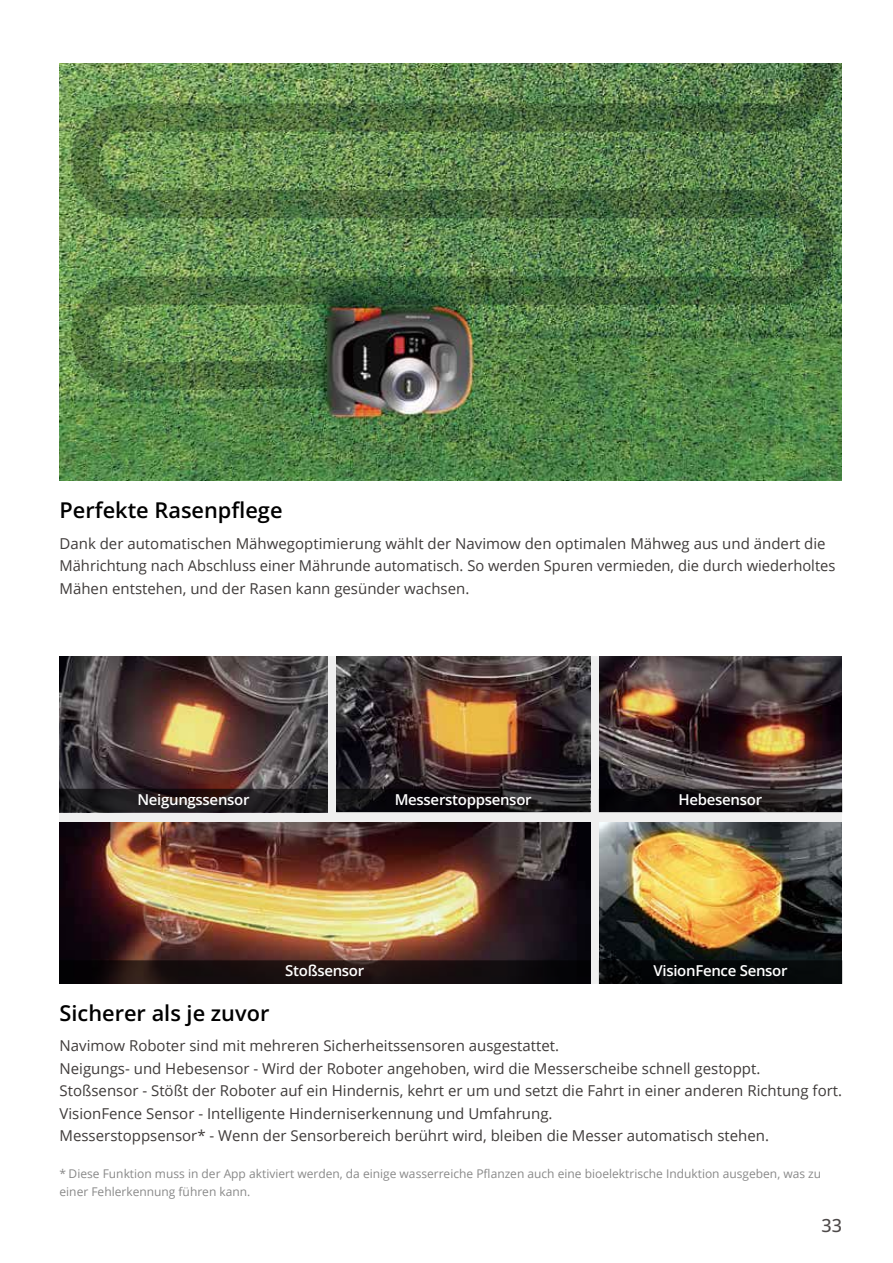
<style>
.page{position:relative;width:893px;height:1263px;background:#fff}
.page>*{position:absolute;margin:0;border:0;box-sizing:border-box;transform-origin:0 0}
.t1{font:600 21.75px "Open Sans";color:#000}
.t2{font:500 18px "Open Sans";color:#4d4949}
.t3{font:15px/22.5px "Open Sans";color:#3f3b3a}
.t4{font:600 15px "Open Sans";letter-spacing:-.02em;color:#fff}
.t5{font:12px/18px "Open Sans";color:#898989}
</style>
<div class="page">
<div style="left:60px;top:656px;width:782px;height:327px;background:#efefef"></div>
<img style="left:599px;top:822px;width:243px;height:139px">
<img style="left:60px;top:822px;width:530px;height:139px">
<img style="left:599px;top:656px;width:243px;height:133px">
<img style="left:336px;top:656px;width:254px;height:133px">
<img style="left:60px;top:656px;width:268px;height:133px">
<svg style="left:62px;top:791px;width:264px;height:19px;background:#1f1a1c"></svg>
<div style="left:60px;top:789px;width:268px;height:23px;border:1px solid #000"></div>
<svg style="left:62px;top:963px;width:526px;height:18px;background:#160d0e"></svg>
<div style="left:60px;top:961px;width:530px;height:22px;border:1px solid #000"></div>
<svg style="left:338px;top:791px;width:250px;height:19px;background:#161316"></svg>
<div style="left:336px;top:789px;width:254px;height:23px;border:1px solid #000"></div>
<svg style="left:601px;top:791px;width:239px;height:19px;background:#161315"></svg>
<div style="left:599px;top:789px;width:243px;height:23px;border:1px solid #000"></div>
<div style="left:599px;top:961px;width:243px;height:22px;background:#050809"></div>
<img style="left:60px;top:64px;width:782px;height:417px">
<img style="left:71px;top:64px;width:771px;height:327px">
<h1 class="t1" style="left:60px;top:495px;width:225px">Perfekte Rasenpflege</h1>
<p class="t3" style="left:60px;top:531px;width:777px">Dank der automatischen Mähwegoptimierung wählt der Navimow den optimalen Mähweg aus und ändert die<br>Mährichtung nach Abschluss einer Mährunde automatisch. So werden Spuren vermieden, die durch wiederholtes<br>Mähen entstehen, und der Rasen kann gesünder wachsen.</p>
<p class="t4" style="left:137px;top:789px;width:114px">Neigungssensor</p>
<p class="t4" style="left:395px;top:789px;width:138px">Messerstoppsensor</p>
<p class="t4" style="left:679px;top:789px;width:85px">Hebesensor</p>
<p class="t4" style="left:285px;top:960px;width:81px">Stoßsensor</p>
<p class="t4" style="left:653px;top:960px;width:136px">VisionFence Sensor</p>
<h1 class="t1" style="left:60px;top:998px;width:211px">Sicherer als je zuvor</h1>
<p class="t3" style="left:60px;top:1034px;width:784px">Navimow Roboter sind mit mehreren Sicherheitssensoren ausgestattet.<br>Neigungs- und Hebesensor - Wird der Roboter angehoben, wird die Messerscheibe schnell gestoppt.<br>Stoßsensor - Stößt der Roboter auf ein Hindernis, kehrt er um und setzt die Fahrt in einer anderen Richtung fort.<br>VisionFence Sensor - Intelligente Hinderniserkennung und Umfahrung.<br>Messerstoppsensor* - Wenn der Sensorbereich berührt wird, bleiben die Messer automatisch stehen.</p>
<p class="t5" style="left:60px;top:1165px;width:763px">* Diese Funktion muss in der App aktiviert werden, da einige wasserreiche Pflanzen auch eine bioelektrische Induktion ausgeben, was zu einer Fehlerkennung führen kann.</p>
<p class="t2" style="left:821px;top:1213px;width:22px">33</p>
</div>
